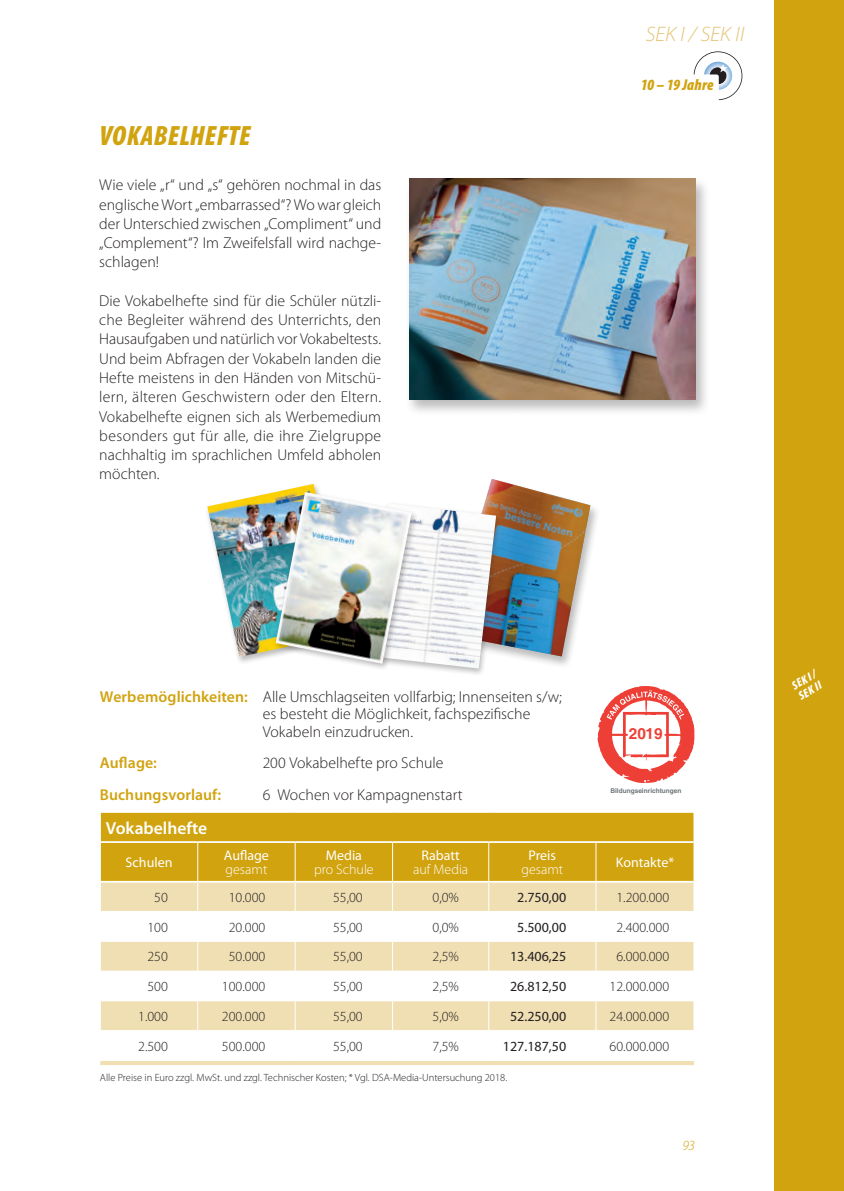
<style>
.page{position:relative;width:844px;height:1191px;background:#fff}
.page>*{position:absolute;margin:0;border:0;box-sizing:border-box;transform-origin:0 0}
.t1{font:italic 900 condensed 28px "Myriad Pro";letter-spacing:.01em;color:#d1a30f}
.t2{font:italic 300 semi-expanded 21px "Myriad Pro";letter-spacing:-.015em;color:#e3c273}
.t3{font:600 17.5px "Myriad Pro";color:#fff}
.t4{font:300 15.75px/19.2px "Myriad Pro";color:#231f20;text-align:justify}
.t5{font:600 15.75px "Myriad Pro";letter-spacing:.005em;color:#d1a30f}
.t6{font:italic 900 condensed 15.75px "Myriad Pro";letter-spacing:.01em;color:#d1a30f}
.t7{font:700 15.4px "Helvetica";color:#ee3f37}
.t8{font:300 14px "Myriad Pro";color:#231f20}
.t9{font:14px "Myriad Pro";color:#231f20}
.t10{font:300 14px/14px "Myriad Pro";color:#fff;text-align:center}
.t11{font:14px/14px "Myriad Pro";color:#fff}
.t12{font:italic 300 14px "Myriad Pro";color:#d1a30f}
.t13{font:italic 900 condensed 12.08px/12.2px "Myriad Pro";color:#fff}
.t14{font:300 10.5px "Myriad Pro";color:#231f20}
.t15{font:700 6.48px "Helvetica";color:#6d7477}
.s1{font-weight:600;color:#d1a30f}
.s2{font-weight:300}
.s3{font-weight:400}
</style>
<div class="page">
<div style="left:101px;top:813px;width:592px;height:68px;background:#d1a30f"></div>
<hr style="left:100px;top:1061px;width:593px;height:4px;background:#f0dfb3">
<svg style="left:100px;top:882px;width:594px;height:148px"></svg>
<hr style="left:101px;top:841px;width:97px;height:2px;background:#fff">
<hr style="left:198px;top:841px;width:97px;height:2px;background:#fff">
<hr style="left:295px;top:841px;width:97px;height:2px;background:#fff">
<hr style="left:392px;top:841px;width:96px;height:2px;background:#fff">
<hr style="left:488px;top:841px;width:108px;height:2px;background:#fff">
<hr style="left:596px;top:841px;width:97px;height:2px;background:#fff">
<hr style="left:197px;top:843px;width:1px;height:38px;background:#fff">
<hr style="left:294px;top:843px;width:1px;height:38px;background:#fff">
<hr style="left:392px;top:843px;width:1px;height:38px;background:#fff">
<hr style="left:488px;top:843px;width:1px;height:38px;background:#fff">
<hr style="left:595px;top:843px;width:1px;height:38px;background:#fff">
<div style="left:443px;top:478px;width:157px;height:191px;background:#231f20;opacity:.3"></div>
<img style="left:446px;top:479px;width:144px;height:177px">
<div style="left:204px;top:482px;width:148px;height:182px;background:#231f20;opacity:.3"></div>
<img style="left:207px;top:484px;width:138px;height:173px">
<div style="left:367px;top:501px;width:136px;height:175px;background:#231f20;opacity:.3"></div>
<img style="left:418px;top:503px;width:78px;height:165px">
<div style="left:272px;top:490px;width:146px;height:181px;background:#231f20;opacity:.3"></div>
<img style="left:275px;top:492px;width:136px;height:172px">
<svg style="left:597px;top:686px;width:97px;height:97px"></svg>
<svg style="left:693px;top:51px;width:49px;height:49px"></svg>
<div style="left:405px;top:176px;width:305px;height:240px;background:#231f20;opacity:.3"></div>
<img style="left:409px;top:179px;width:286px;height:220px">
<div style="left:774px;top:0;width:69px;height:1191px;background:#d1a30f"></div>
<p class="t1" style="left:99px;top:118px;width:152px">VOKABELHEFTE</p>
<p class="t4" style="left:99px;top:175px;width:283px">Wie viele „r“ und „s“ gehören nochmal in das englische Wort „embarrassed“? Wo war gleich der Unterschied zwischen „Compliment“ und „Complement“? Im Zweifelsfall wird nachge&shy;schlagen!</p>
<p class="t4" style="left:99px;top:291px;width:283px">Die Vokabelhefte sind für die Schüler nützli&shy;che Begleiter während des Unterrichts, den Hausaufgaben und natürlich vor Vokabeltests.<br>Und beim Abfragen der Vokabeln landen die Hefte meistens in den Händen von Mitschü&shy;lern, älteren Geschwistern oder den Eltern.<br>Vokabelhefte eignen sich als Werbemedium besonders gut für alle, die ihre Zielgruppe nachhaltig im sprachlichen Umfeld abholen möchten.</p>
<p class="t2" style="left:645px;top:21px;width:100px">SEK I / SEK II</p>
<p class="t6" style="left:640px;top:74px;width:74px">10 – 19 Jahre</p>
<p class="t4" style="left:263px;top:687px;width:300px;line-height:17.5px;text-align:left;text-indent:-163px"><span class="s1">Werbemöglichkeiten:</span> Alle Umschlagseiten vollfarbig; Innenseiten s/w; es besteht die Möglichkeit, fachspezifische<br>Vokabeln einzudrucken.</p>
<p class="t5" style="left:100px;top:753px;width:59px">Auflage:</p>
<p class="t4" style="left:263px;top:753px;width:182px">200 Vokabelhefte pro Schule</p>
<p class="t5" style="left:100px;top:784px;width:123px">Buchungsvorlauf:</p>
<p class="t4" style="left:263px;top:784px;width:201px">6 Wochen vor Kampagnenstart</p>
<p class="t3" style="left:106px;top:816px;width:103px">Vokabelhefte</p>
<p class="t11" style="left:126px;top:855px;width:48px">Schulen</p>
<p class="t11" style="left:224px;top:848px;width:47px">Auflage <span class="s2">gesamt</span></p>
<p class="t10" style="left:314px;top:848px;width:61px"><span class="s3">Media<br></span>pro Schule</p>
<p class="t10" style="left:413px;top:848px;width:57px"><span class="s3">Rabatt </span>auf Media</p>
<p class="t10" style="left:521px;top:848px;width:43px"><span class="s3">Preis </span>gesamt</p>
<p class="t11" style="left:615px;top:855px;width:60px">Kontakte*</p>
<p class="t8" style="left:154px;top:889px;width:15px">50</p>
<p class="t8" style="left:229px;top:889px;width:38px">10.000</p>
<p class="t8" style="left:333px;top:889px;width:31px">55,00</p>
<p class="t8" style="left:432px;top:889px;width:28px">0,0%</p>
<p class="t9" style="left:517px;top:888px;width:50px">2.750,00</p>
<p class="t8" style="left:616px;top:889px;width:54px">1.200.000</p>
<p class="t8" style="left:147px;top:918px;width:22px">100</p>
<p class="t8" style="left:229px;top:918px;width:38px">20.000</p>
<p class="t8" style="left:333px;top:918px;width:31px">55,00</p>
<p class="t8" style="left:432px;top:918px;width:28px">0,0%</p>
<p class="t9" style="left:517px;top:918px;width:50px">5.500,00</p>
<p class="t8" style="left:616px;top:918px;width:54px">2.400.000</p>
<p class="t8" style="left:147px;top:948px;width:22px">250</p>
<p class="t8" style="left:229px;top:948px;width:38px">50.000</p>
<p class="t8" style="left:333px;top:948px;width:31px">55,00</p>
<p class="t8" style="left:432px;top:948px;width:28px">2,5%</p>
<p class="t9" style="left:510px;top:948px;width:58px">13.406,25</p>
<p class="t8" style="left:616px;top:948px;width:54px">6.000.000</p>
<p class="t8" style="left:147px;top:978px;width:22px">500</p>
<p class="t8" style="left:222px;top:978px;width:45px">100.000</p>
<p class="t8" style="left:333px;top:978px;width:31px">55,00</p>
<p class="t8" style="left:432px;top:978px;width:28px">2,5%</p>
<p class="t9" style="left:510px;top:978px;width:58px">26.812,50</p>
<p class="t8" style="left:609px;top:978px;width:61px">12.000.000</p>
<p class="t8" style="left:138px;top:1008px;width:31px">1.000</p>
<p class="t8" style="left:222px;top:1008px;width:45px">200.000</p>
<p class="t8" style="left:333px;top:1008px;width:31px">55,00</p>
<p class="t8" style="left:432px;top:1008px;width:28px">5,0%</p>
<p class="t9" style="left:510px;top:1007px;width:58px">52.250,00</p>
<p class="t8" style="left:609px;top:1008px;width:61px">24.000.000</p>
<p class="t8" style="left:138px;top:1037px;width:31px">2.500</p>
<p class="t8" style="left:222px;top:1037px;width:45px">500.000</p>
<p class="t8" style="left:333px;top:1037px;width:31px">55,00</p>
<p class="t8" style="left:432px;top:1037px;width:28px">7,5%</p>
<p class="t9" style="left:503px;top:1037px;width:65px">127.187,50</p>
<p class="t8" style="left:609px;top:1037px;width:61px">60.000.000</p>
<p class="t14" style="left:100px;top:1071px;width:408px">Alle Preise in Euro zzgl. MwSt. und zzgl. Technischer Kosten; * Vgl. DSA-Media-Untersuchung 2018.</p>
<p class="t7" style="left:628px;top:728px;width:35px">2019</p>
<p class="t15" style="left:610px;top:788px;width:73px">Bildungseinrichtungen</p>
<p class="t12" style="left:682px;top:1136px;width:14px">93</p>
<p class="t13" style="left:789px;top:680px;width:28px;rotate:-30deg">SEK I /<br>SEK II</p>
</div>
